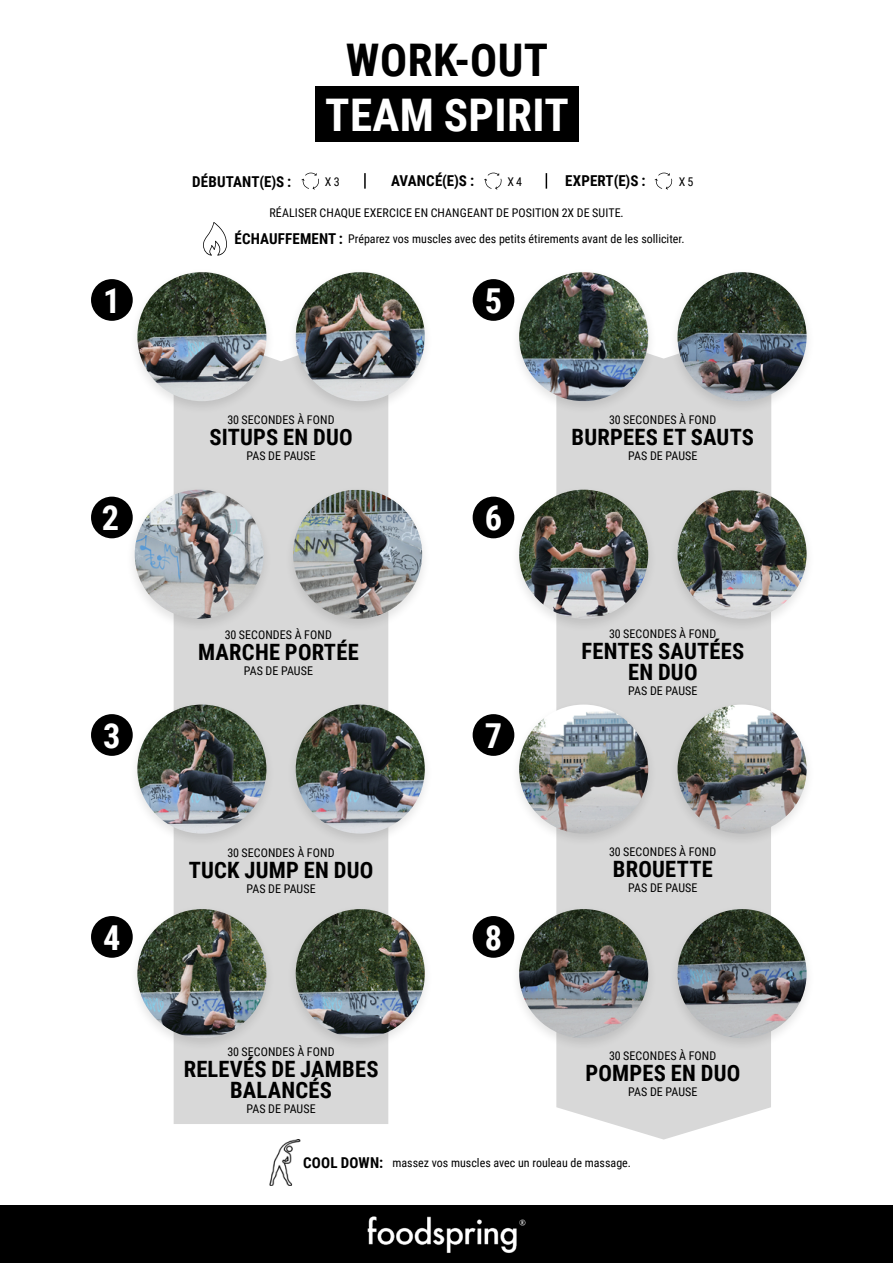
<style>
.page{position:relative;width:893px;height:1263px;background:#fff}
.page>*{position:absolute;margin:0;border:0;box-sizing:border-box;transform-origin:0 0}
.t1{font:700 45px "Roboto Condensed";letter-spacing:.01em;color:#fff}
.t2{font:700 45px "Roboto Condensed";letter-spacing:.01em;color:#000}
.t3{font:700 34.35px "Roboto Condensed";color:#fff}
.t4{font:700 22.5px/21px "Roboto Condensed";letter-spacing:.01em;color:#000;text-align:center}
.t5{font:700 15px "Roboto Condensed";letter-spacing:.01em;color:#000}
.t6{font:12px "Roboto Condensed";letter-spacing:.01em;color:#000}
.s1{font-weight:700;font-size:15px}
</style>
<div class="page">
<div style="left:0;top:1205px;width:893px;height:58px;background:#000"></div>
<img style="left:367px;top:1216px;width:159px;height:37px">
<div style="left:315px;top:87px;width:263px;height:55px;background:#000"></div>
<div style="left:174px;top:359px;width:214px;height:765px;background:#d8d8d8"></div>
<div style="left:556px;top:356px;width:215px;height:783px;background:#d8d8d8"></div>
<svg style="left:301px;top:173px;width:18px;height:17px"></svg>
<svg style="left:484px;top:173px;width:18px;height:17px"></svg>
<svg style="left:655px;top:173px;width:17px;height:17px"></svg>
<svg style="left:364px;top:173px;width:2px;height:16px"></svg>
<svg style="left:546px;top:173px;width:1px;height:16px"></svg>
<div style="left:129px;top:268px;width:147px;height:147px;background:#000;opacity:.11"></div>
<img style="left:137px;top:272px;width:129px;height:129px;border-radius:65px">
<div style="left:287px;top:268px;width:147px;height:147px;background:#000;opacity:.11"></div>
<img style="left:296px;top:272px;width:129px;height:129px;border-radius:65px">
<div style="left:129px;top:700px;width:147px;height:147px;background:#000;opacity:.11"></div>
<img style="left:137px;top:704px;width:129px;height:130px;border-radius:65px">
<div style="left:287px;top:700px;width:147px;height:147px;background:#000;opacity:.11"></div>
<img style="left:296px;top:704px;width:129px;height:130px;border-radius:65px">
<div style="left:510px;top:268px;width:147px;height:147px;background:#000;opacity:.11"></div>
<img style="left:519px;top:272px;width:129px;height:129px;border-radius:65px">
<div style="left:669px;top:268px;width:147px;height:147px;background:#000;opacity:.11"></div>
<img style="left:677px;top:272px;width:130px;height:129px;border-radius:65px">
<div style="left:126px;top:485px;width:147px;height:147px;background:#000;opacity:.11"></div>
<img style="left:135px;top:490px;width:129px;height:129px;border-radius:65px">
<div style="left:284px;top:485px;width:147px;height:147px;background:#000;opacity:.11"></div>
<img style="left:293px;top:490px;width:129px;height:129px">
<div style="left:129px;top:905px;width:147px;height:147px;background:#000;opacity:.11"></div>
<img style="left:137px;top:909px;width:129px;height:129px;border-radius:65px">
<div style="left:287px;top:905px;width:147px;height:147px;background:#000;opacity:.11"></div>
<img style="left:296px;top:909px;width:129px;height:129px;border-radius:65px">
<div style="left:510px;top:485px;width:147px;height:147px;background:#000;opacity:.11"></div>
<img style="left:519px;top:490px;width:129px;height:129px;border-radius:65px">
<div style="left:669px;top:485px;width:147px;height:147px;background:#000;opacity:.11"></div>
<img style="left:677px;top:490px;width:130px;height:129px">
<div style="left:510px;top:700px;width:147px;height:147px;background:#000;opacity:.11"></div>
<img style="left:519px;top:704px;width:129px;height:130px;border-radius:65px">
<div style="left:669px;top:700px;width:147px;height:147px;background:#000;opacity:.11"></div>
<img style="left:677px;top:704px;width:130px;height:130px;border-radius:65px">
<div style="left:510px;top:905px;width:147px;height:147px;background:#000;opacity:.11"></div>
<img style="left:519px;top:909px;width:129px;height:129px;border-radius:65px">
<div style="left:669px;top:905px;width:147px;height:147px;background:#000;opacity:.11"></div>
<img style="left:677px;top:909px;width:130px;height:129px;border-radius:65px">
<img style="left:269px;top:1139px;width:32px;height:47px">
<svg style="left:203px;top:222px;width:24px;height:34px"></svg>
<div style="left:91px;top:279px;width:42px;height:42px;background:#000;border-radius:50%"></div>
<div style="left:473px;top:279px;width:41px;height:42px;background:#000;border-radius:50%"></div>
<div style="left:91px;top:497px;width:42px;height:41px;background:#000;border-radius:50%"></div>
<div style="left:473px;top:497px;width:41px;height:41px;background:#000;border-radius:50%"></div>
<div style="left:91px;top:714px;width:42px;height:42px;background:#000;border-radius:50%"></div>
<div style="left:473px;top:714px;width:41px;height:42px;background:#000;border-radius:50%"></div>
<div style="left:91px;top:916px;width:42px;height:42px;background:#000;border-radius:50%"></div>
<div style="left:473px;top:916px;width:41px;height:42px;background:#000;border-radius:50%"></div>
<h1 class="t2" style="left:346px;top:29px;width:204px">WORK-OUT</h1>
<h1 class="t1" style="left:325px;top:84px;width:245px">TEAM SPIRIT</h1>
<p class="t5" style="left:192px;top:171px;width:101px">DÉBUTANT(E)S :</p>
<p class="t6" style="left:325px;top:173px;width:16px">X 3</p>
<p class="t5" style="left:391px;top:170px;width:85px">AVANCÉ(E)S :</p>
<p class="t6" style="left:508px;top:173px;width:16px">X 4</p>
<p class="t5" style="left:565px;top:170px;width:82px">EXPERT(E)S :</p>
<p class="t6" style="left:679px;top:173px;width:16px">X 5</p>
<p class="t6" style="left:269px;top:204px;width:356px">RÉALISER CHAQUE EXERCICE EN CHANGEANT DE POSITION 2X DE SUITE.</p>
<p class="t6" style="left:235px;top:231px;width:452px"><span class="s1">ÉCHAUFFEMENT :</span> Préparez vos muscles avec des petits étirements avant de les solliciter.</p>
<h2 class="t3" style="left:103px;top:277px;width:19px">1</h2>
<h2 class="t3" style="left:485px;top:277px;width:19px">5</h2>
<p class="t6" style="left:227px;top:411px;width:109px">30 SECONDES À FOND</p>
<h3 class="t4" style="left:209px;top:425px;width:145px">SITUPS EN DUO</h3>
<p class="t6" style="left:246px;top:447px;width:71px">PAS DE PAUSE</p>
<h2 class="t3" style="left:102px;top:494px;width:19px">2</h2>
<h2 class="t3" style="left:485px;top:494px;width:19px">6</h2>
<p class="t6" style="left:225px;top:627px;width:109px">30 SECONDES À FOND</p>
<h3 class="t4" style="left:198px;top:641px;width:162px">MARCHE PORTÉE</h3>
<p class="t6" style="left:244px;top:663px;width:71px">PAS DE PAUSE</p>
<h2 class="t3" style="left:103px;top:712px;width:19px">3</h2>
<h2 class="t3" style="left:485px;top:712px;width:19px">7</h2>
<p class="t6" style="left:227px;top:844px;width:109px">30 SECONDES À FOND</p>
<h3 class="t4" style="left:189px;top:859px;width:186px">TUCK JUMP EN DUO</h3>
<p class="t6" style="left:246px;top:880px;width:71px">PAS DE PAUSE</p>
<h2 class="t3" style="left:103px;top:913px;width:19px">4</h2>
<h2 class="t3" style="left:485px;top:913px;width:19px">8</h2>
<p class="t6" style="left:227px;top:1043px;width:109px">30 SECONDES À FOND</p>
<h3 class="t4" style="left:184px;top:1057px;width:196px">RELEVÉS DE JAMBES<br>BALANCÉS</h3>
<p class="t6" style="left:246px;top:1100px;width:71px">PAS DE PAUSE</p>
<p class="t6" style="left:609px;top:411px;width:109px">30 SECONDES À FOND</p>
<h3 class="t4" style="left:572px;top:425px;width:184px">BURPEES ET SAUTS</h3>
<p class="t6" style="left:628px;top:447px;width:71px">PAS DE PAUSE</p>
<p class="t6" style="left:609px;top:625px;width:109px">30 SECONDES À FOND</p>
<h3 class="t4" style="left:581px;top:639px;width:164px">FENTES SAUTÉES<br>EN DUO</h3>
<p class="t6" style="left:628px;top:682px;width:71px">PAS DE PAUSE</p>
<p class="t6" style="left:609px;top:843px;width:109px">30 SECONDES À FOND</p>
<h3 class="t4" style="left:613px;top:858px;width:102px">BROUETTE</h3>
<p class="t6" style="left:628px;top:879px;width:71px">PAS DE PAUSE</p>
<p class="t6" style="left:609px;top:1047px;width:109px">30 SECONDES À FOND</p>
<h3 class="t4" style="left:585px;top:1061px;width:156px">POMPES EN DUO</h3>
<p class="t6" style="left:628px;top:1083px;width:71px">PAS DE PAUSE</p>
<p class="t6" style="left:303px;top:1154px;width:329px"><span class="s1">COOL DOWN:</span> massez vos muscles avec un rouleau de massage.</p>
</div>
